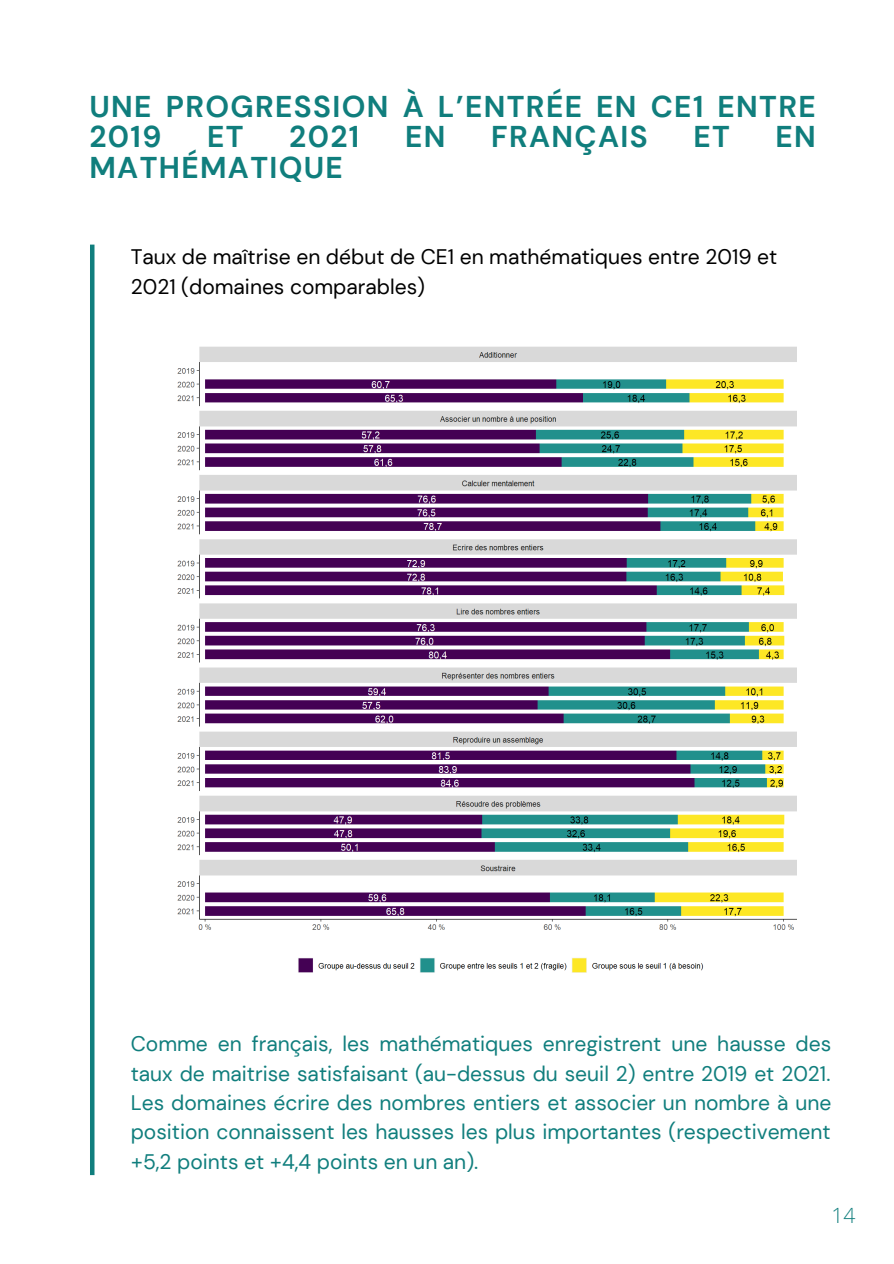
<style>
.page{position:relative;width:894px;height:1264px;background:#fff}
.page>*{position:absolute;margin:0;border:0;box-sizing:border-box;transform-origin:0 0}
.t1{font:700 30px/30.5px "DM Sans";letter-spacing:.045em;color:#107e7d}
.t2{font:21px/29.2px "DM Sans";color:#107e7d;text-align:justify}
.t3{font:21px/29.2px "DM Sans";color:#000}
.t4{font:300 21px "Open Sans";color:#107e7d}
</style>
<div class="page">
<hr style="left:90px;top:244px;width:4px;height:931px;background:#107e7d">
<img style="left:177px;top:346px;width:620px;height:627px">
<h1 class="t1" style="left:89px;top:91px;width:727px">UNE PROGRESSION À L’ENTRÉE EN CE1 ENTRE<br>2019</h1>
<h1 class="t1" style="left:207px;top:122px;width:38px">ET</h1>
<h1 class="t1" style="left:289px;top:122px;width:71px">2021</h1>
<h1 class="t1" style="left:405px;top:122px;width:42px">EN</h1>
<h1 class="t1" style="left:491px;top:122px;width:158px">FRANÇAIS</h1>
<h1 class="t1" style="left:693px;top:122px;width:38px">ET</h1>
<h1 class="t1" style="left:775px;top:122px;width:42px">EN</h1>
<h1 class="t1" style="left:89px;top:152px;width:255px">MATHÉMATIQUE</h1>
<p class="t3" style="left:131px;top:242px;width:648px">Taux de maîtrise en début de CE1 en mathématiques entre 2019 et<br>2021 (domaines comparables)</p>
<p class="t2" style="left:131px;top:1029px;width:702px">Comme en français, les mathématiques enregistrent une hausse des taux de maitrise satisfaisant (au-dessus du seuil 2) entre 2019 et 2021.<br>Les domaines écrire des nombres entiers et associer un nombre à une position connaissent les hausses les plus importantes (respectivement +5,2 points et +4,4 points en un an).</p>
<p class="t4" style="left:831px;top:1200px;width:25px">14</p>
</div>
